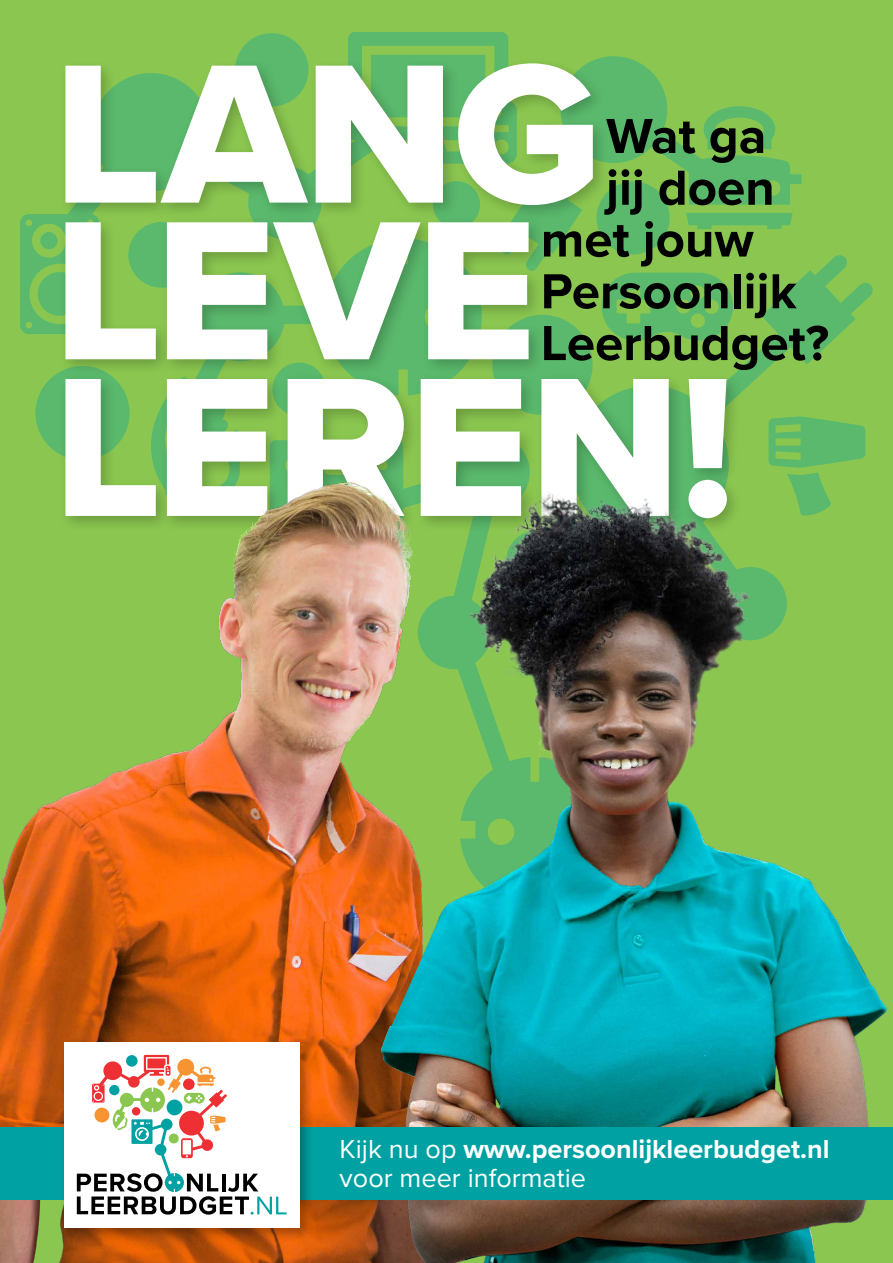
<style>
.page{position:relative;width:893px;height:1263px;background:#8bc750}
.page>*{position:absolute;margin:0;border:0;box-sizing:border-box;transform-origin:0 0}
.t1{font:205.27px/156.7px "Proxima Nova Extrabld";letter-spacing:-.01em;color:#fff}
.t2{font:700 51px "Proxima Nova";color:#000}
.t3{font:700 27px/28.5px "Proxima Nova";color:#fff}
.s1{font-weight:400}
</style>
<div class="page">
<div style="left:35px;top:366px;width:95px;height:94px;background:#5ab96c;border-radius:50%"></div>
<svg style="left:20px;top:32px;width:488px;height:302px"></svg>
<svg style="left:606px;top:56px;width:196px;height:149px"></svg>
<svg style="left:744px;top:106px;width:31px;height:44px"></svg>
<svg style="left:744px;top:213px;width:49px;height:16px"></svg>
<div style="left:38px;top:272px;width:44px;height:44px;background:#5ab96c;border-radius:50%"></div>
<div style="left:40px;top:232px;width:18px;height:17px;background:#5ab96c;border-radius:50%"></div>
<svg style="left:744px;top:255px;width:129px;height:166px"></svg>
<div style="left:59px;top:57px;width:685px;height:478px;background:#000;opacity:.22"></div>
<img style="left:0;top:424px;width:305px;height:839px">
<img style="left:305px;top:421px;width:588px;height:842px">
<div style="left:0;top:1127px;width:893px;height:72px;background:#00a1a2"></div>
<div style="left:60px;top:1038px;width:254px;height:204px;background:#000;opacity:.32"></div>
<div style="left:64px;top:1042px;width:236px;height:186px;background:#fff"></div>
<svg style="left:77px;top:1055px;width:210px;height:160px"></svg>
<h1 class="t1" style="left:53px;top:66px;width:683px">LANG<br>LEVE<br>LEREN!</h1>
<h2 class="t2" style="left:606px;top:106px;width:162px">Wat ga</h2>
<h2 class="t2" style="left:606px;top:157px;width:170px">jij doen</h2>
<h2 class="t2" style="left:541px;top:209px;width:214px">met jouw</h2>
<h2 class="t2" style="left:541px;top:261px;width:257px">Persoonlijk</h2>
<h2 class="t2" style="left:541px;top:313px;width:290px">Leerbudget?</h2>
<p class="t3" style="left:340px;top:1136px;width:491px"><span class="s1">Kijk nu op</span> www.persoonlijkleerbudget.nl <span class="s1">voor meer informatie</span></p>
</div>
